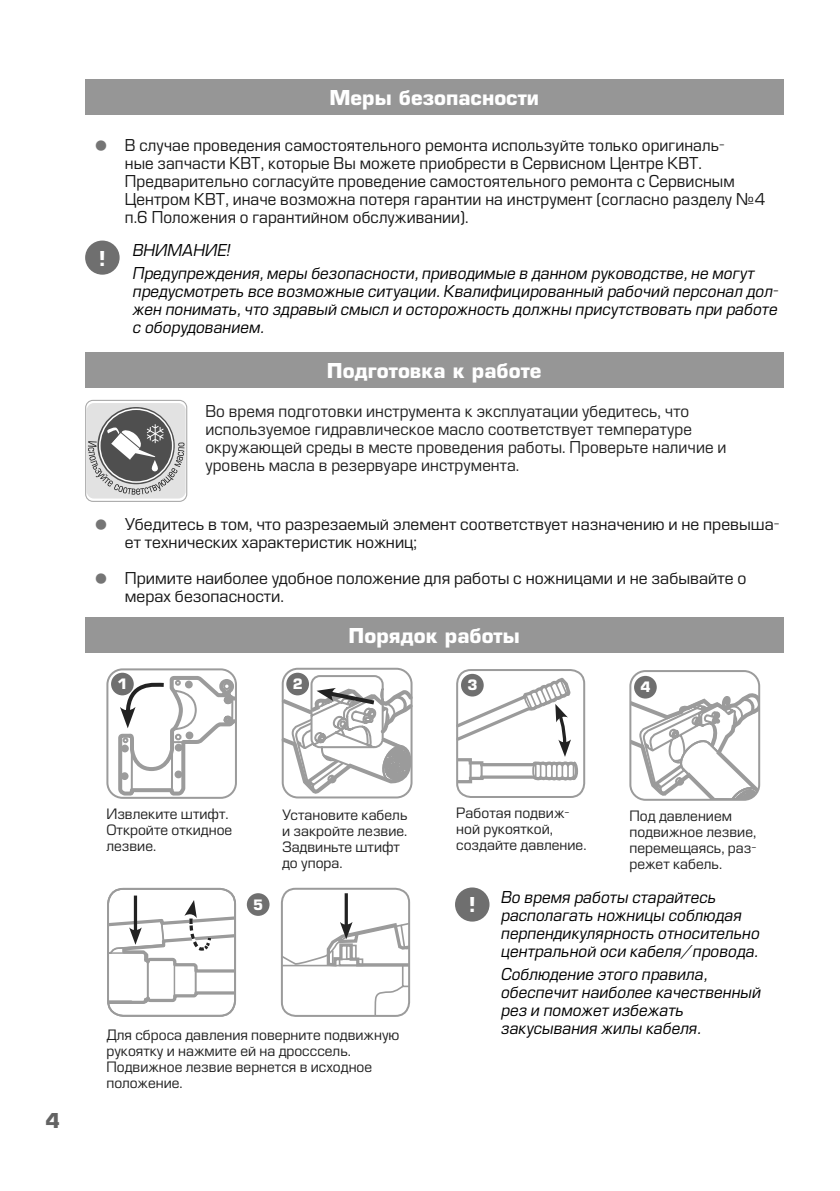
<style>
.page{position:relative;width:840px;height:1191px;background:#fff}
.page>*{position:absolute;margin:0;border:0;box-sizing:border-box;transform-origin:0 0}
.t1{font:700 20px "Europe";color:#fff}
.t2{font:700 20px "Europe";color:#636363}
.t3{font:16px/18px "Europe";letter-spacing:.005em;color:#181818}
.t4{font:italic 16px/18px "Europe";letter-spacing:.005em;color:#000}
.t5{font:16px/18px "Europe";letter-spacing:.005em;color:#222}
.t6{font:14px/16px "Europe";color:#222}
.t7{font:700 14px "Europe";color:#fff}
.s1{font-size:48px;color:#757575}
</style>
<div class="page">
<div style="left:85px;top:79px;width:697px;height:36px;background:#969696"></div>
<div style="left:85px;top:240px;width:34px;height:35px;background:#6f6f6f;border-radius:50%"></div>
<div style="left:85px;top:352px;width:697px;height:36px;background:#969696"></div>
<div style="left:85px;top:617px;width:697px;height:35px;background:#969696"></div>
<div style="left:87px;top:403px;width:98px;height:95px;background:#e2e2e2;border-radius:7px"></div>
<div style="left:85px;top:400px;width:102px;height:102px;border:1px solid #a8a8a8;border-radius:7px"></div>
<svg style="left:97px;top:407px;width:78px;height:77px"></svg>
<svg style="left:88px;top:424px;width:96px;height:71px"></svg>
<div style="left:106px;top:668px;width:131px;height:131px;border:2px solid #9b9b9b;border-radius:15px"></div>
<svg style="left:116px;top:674px;width:120px;height:123px"></svg>
<div style="left:111px;top:672px;width:23px;height:23px;background:#6f6f6f;border-radius:50%"></div>
<svg style="left:281px;top:667px;width:132px;height:132px"></svg>
<div style="left:286px;top:672px;width:23px;height:23px;background:#6f6f6f;border-radius:50%"></div>
<svg style="left:632px;top:693px;width:126px;height:106px"></svg>
<div style="left:629px;top:670px;width:130px;height:130px;border:2px solid #9b9b9b;border-radius:15px"></div>
<div style="left:633px;top:676px;width:23px;height:22px;background:#6f6f6f;border-radius:50%"></div>
<div style="left:455px;top:887px;width:34px;height:34px;background:#6f6f6f;border-radius:50%"></div>
<div style="left:456px;top:669px;width:129px;height:129px;border:2px solid #9b9b9b;border-radius:14px"></div>
<svg style="left:456px;top:675px;width:122px;height:110px"></svg>
<div style="left:461px;top:674px;width:22px;height:22px;background:#6f6f6f;border-radius:50%"></div>
<div style="left:107px;top:888px;width:129px;height:128px;border:2px solid #9b9b9b;border-radius:15px"></div>
<hr style="left:134px;top:895px;width:3px;height:38px;background:#222">
<svg style="left:108px;top:900px;width:127px;height:115px"></svg>
<div style="left:281px;top:887px;width:129px;height:130px;border:2px solid #9b9b9b;border-radius:14px"></div>
<svg style="left:344px;top:893px;width:4px;height:9px"></svg>
<svg style="left:282px;top:902px;width:127px;height:114px"></svg>
<div style="left:247px;top:893px;width:22px;height:23px;background:#6f6f6f;border-radius:50%"></div>
<p class="t1" style="left:329px;top:86px;width:211px">Меры безопасности</p>
<p class="t3" style="left:125px;top:137px;width:641px;text-indent:-40px"><span class="s1">•</span> В случае проведения самостоятельного ремонта используйте только оригиналь-<br>ные запчасти КВТ, которые Вы можете приобрести в Сервисном Центре КВТ.<br>Предварительно согласуйте проведение самостоятельного ремонта с Сервисным Центром КВТ, иначе возможна потеря гарантии на инструмент (согласно разделу №4 п.6 Положения о гарантийном обслуживании).</p>
<p class="t1" style="left:99px;top:246px;width:8px">!</p>
<p class="t4" style="left:133px;top:238px;width:623px;line-height:23.6px">ВНИМАНИЕ!<br>Предупреждения, меры безопасности, приводимые в данном руководстве, не могут</p>
<p class="t4" style="left:133px;top:283px;width:647px;text-align:justify">предусмотреть все возможные ситуации. Квалифицированный рабочий персонал дол&shy;жен понимать, что здравый смысл и осторожность должны присутствовать при работе с оборудованием.</p>
<p class="t1" style="left:326px;top:359px;width:216px">Подготовка к работе</p>
<p class="t5" style="left:205px;top:403px;width:522px">Во время подготовки инструмента к эксплуатации убедитесь, что используемое гидравлическое масло соответствует температуре окружающей среды в месте проведения работы. Проверьте наличие и уровень масла в резервуаре инструмента.</p>
<p class="t3" style="left:125px;top:515px;width:655px;text-indent:-40px"><span class="s1">•</span> Убедитесь в том, что разрезаемый элемент соответствует назначению и не превыша&shy;ет технических характеристик ножниц;</p>
<p class="t3" style="left:125px;top:569px;width:622px;text-indent:-40px"><span class="s1">•</span> Примите наиболее удобное положение для работы с ножницами и не забывайте о мерах безопасности.</p>
<p class="t7" style="left:117px;top:675px;width:12px">1</p>
<p class="t1" style="left:348px;top:623px;width:173px">Порядок работы</p>
<p class="t7" style="left:292px;top:675px;width:12px">2</p>
<p class="t7" style="left:640px;top:679px;width:12px">4</p>
<p class="t7" style="left:467px;top:676px;width:12px">3</p>
<p class="t6" style="left:106px;top:805px;width:127px">Извлеките штифт.<br>Откройте откидное лезвие.</p>
<p class="t7" style="left:253px;top:896px;width:12px">5</p>
<p class="t6" style="left:282px;top:806px;width:127px">Установите кабель и закройте лезвие.<br>Задвиньте штифт до упора.</p>
<p class="t2" style="left:45px;top:1108px;width:16px">4</p>
<p class="t6" style="left:106px;top:1026px;width:294px">Для сброса давления поверните подвижную рукоятку и нажмите ей на дросссель.<br>Подвижное лезвие вернется в исходное положение.</p>
<p class="t6" style="left:456px;top:805px;width:132px">Работая подвиж&shy;ной рукояткой, создайте давление.</p>
<p class="t6" style="left:629px;top:808px;width:128px">Под давлением подвижное лезвие, перемещаясь, раз&shy;режет кабель.</p>
<p class="t4" style="left:501px;top:888px;width:260px">Во время работы старайтесь располагать ножницы соблюдая перпендикулярность относительно центральной оси кабеля/провода.</p>
<p class="t4" style="left:501px;top:965px;width:261px">Соблюдение этого правила, обеспечит наиболее качественный рез и поможет избежать закусывания жилы кабеля.</p>
<p class="t1" style="left:468px;top:893px;width:8px">!</p>
</div>
